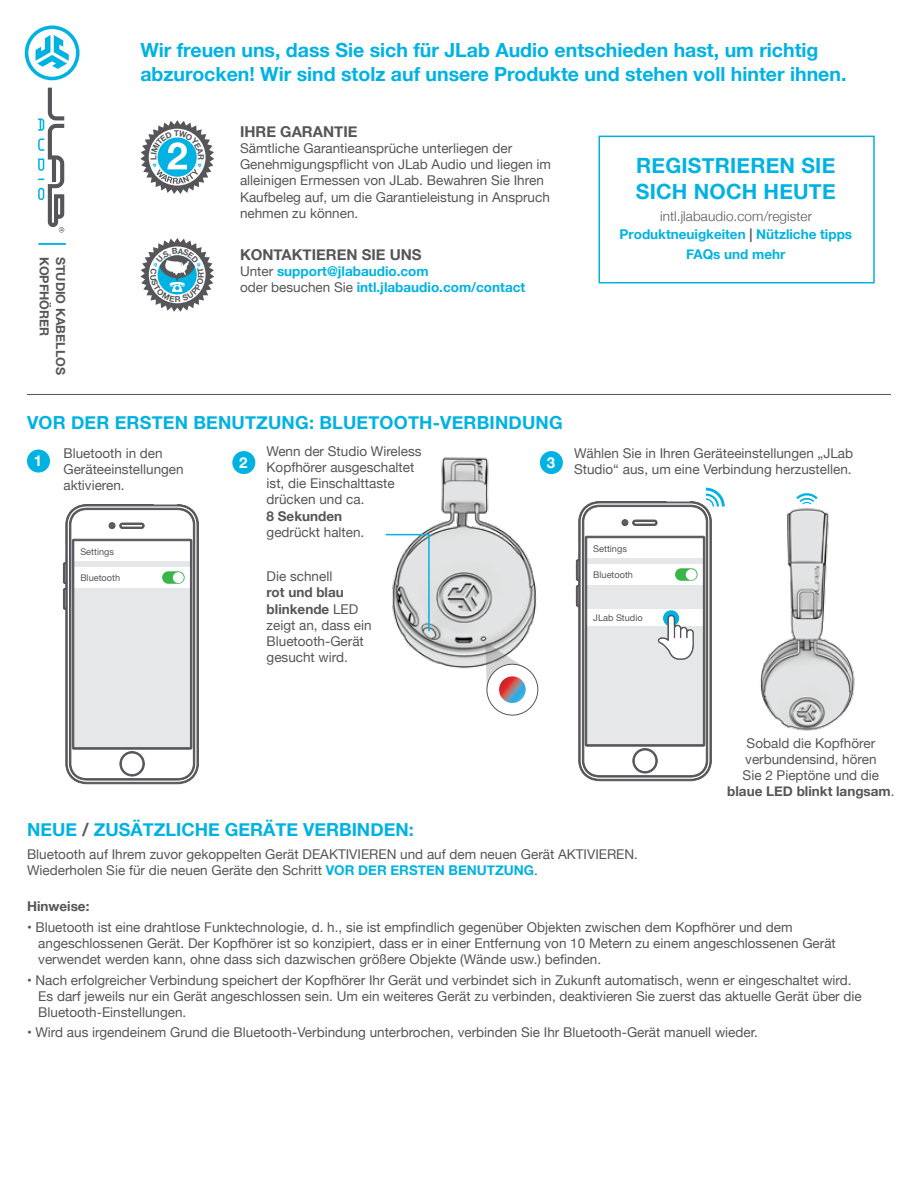
<style>
.page{position:relative;width:918px;height:1188px;background:#fff}
.page>*{position:absolute;margin:0;border:0;box-sizing:border-box;transform-origin:0 0}
.t1{font:700 21px/25.2px "Helvetica Neue";letter-spacing:.01em;color:#00b2e2}
.t2{font:700 19.5px/24px "Helvetica Neue";color:#00b2e2}
.t3{font:700 18px "Helvetica Neue";letter-spacing:.01em;color:#00b2e2}
.t4{font:700 15px "Helvetica Neue";color:#56565a}
.t5{font:700 15px "Helvetica Neue";color:#fff}
.t6{font:13.5px/16.2px "Helvetica Neue";color:#56565a}
.t7{font:700 13.5px/16.2px "Helvetica Neue";color:#00b2e2}
.t8{font:700 13.5px "Helvetica Neue";color:#56565a}
.t9{font:700 12.45px/16.2px "Helvetica Neue";color:#56565a}
.t10{font:9.15px "Helvetica Neue";color:#56565a}
.s1{font-weight:400;color:#56565a}
.s2{font-weight:300;color:#56565a}
.s3{color:#56565a}
.s4{font-weight:700}
.s5{font-weight:700;color:#00b2e2}
</style>
<div class="page">
<hr style="left:38px;top:243px;width:28px;height:2px;background:#00b2e2">
<svg style="left:25px;top:26px;width:55px;height:54px"></svg>
<svg style="left:38px;top:88px;width:26px;height:145px"></svg>
<hr style="left:27px;top:394px;width:864px;height:1px;background:#56565a">
<svg style="left:578px;top:487px;width:146px;height:294px"></svg>
<div style="left:232px;top:451px;width:23px;height:23px;background:#00b2e2;border-radius:50%"></div>
<svg style="left:63px;top:504px;width:136px;height:280px"></svg>
<svg style="left:162px;top:571px;width:23px;height:13px"></svg>
<div style="left:173px;top:572px;width:11px;height:11px;background:#fff;border-radius:50%"></div>
<div style="left:27px;top:450px;width:23px;height:23px;background:#00b2e2;border-radius:50%"></div>
<img style="left:400px;top:451px;width:197px;height:243px">
<svg style="left:485px;top:642px;width:54px;height:74px"></svg>
<svg style="left:385px;top:533px;width:45px;height:99px"></svg>
<img style="left:686px;top:502px;width:169px;height:246px">
<svg style="left:794px;top:493px;width:26px;height:13px"></svg>
<div style="left:598px;top:136px;width:277px;height:147px;border:2px solid #00b2e2"></div>
<svg style="left:140px;top:120px;width:74px;height:74px"></svg>
<svg style="left:140px;top:238px;width:74px;height:74px"></svg>
<p class="t9" style="left:68px;top:257px;width:120px;rotate:90deg">STUDIO KABELLOS<br>KOPFHÖRER</p>
<h2 class="t2" style="left:140px;top:38px;width:708px">Wir freuen uns, dass Sie sich für JLab Audio entschieden hast, um richtig abzurocken! Wir sind stolz auf unsere Produkte und stehen voll hinter ihnen.</h2>
<p class="t4" style="left:240px;top:120px;width:119px">IHRE GARANTIE</p>
<p class="t6" style="left:240px;top:141px;width:313px">Sämtliche Garantieansprüche unterliegen der Genehmigungspflicht von JLab Audio und liegen im alleinigen Ermessen von JLab. Bewahren Sie Ihren Kaufbeleg auf, um die Garantieleistung in Anspruch nehmen zu können.</p>
<p class="t4" style="left:240px;top:243px;width:183px">KONTAKTIEREN SIE UNS</p>
<p class="t7" style="left:240px;top:263px;width:287px"><span class="s1">Unter</span> support@jlabaudio.com<br><span class="s1">oder besuchen Sie</span> intl.jlabaudio.com/contact</p>
<h1 class="t1" style="left:636px;top:154px;width:201px">REGISTRIEREN SIE<br>SICH NOCH HEUTE</h1>
<p class="t7" style="left:620px;top:208px;width:234px;line-height:18px;text-align:center"><span class="s2">intl.jlabaudio.com/register<br></span>Produktneuigkeiten <span class="s3">|</span> Nützliche tipps</p>
<p class="t7" style="left:686px;top:247px;width:101px">FAQs und mehr</p>
<h3 class="t3" style="left:27px;top:408px;width:537px">VOR DER ERSTEN BENUTZUNG: BLUETOOTH-VERBINDUNG</h3>
<p class="t6" style="left:267px;top:444px;width:157px">Wenn der Studio Wireless<br>Kopfhörer ausgeschaltet ist, die Einschalttaste drücken und ca.</p>
<p class="t8" style="left:267px;top:505px;width:77px">8 Sekunden</p>
<p class="t6" style="left:267px;top:525px;width:99px">gedrückt halten.</p>
<p class="t6" style="left:267px;top:569px;width:67px">Die schnell</p>
<p class="t6" style="left:267px;top:585px;width:107px"><span class="s4">rot und blau blinkende</span> LED zeigt an, dass ein<br>Bluetooth-Gerät gesucht wird.</p>
<p class="t5" style="left:34px;top:449px;width:10px">1</p>
<p class="t6" style="left:63px;top:445px;width:122px">Bluetooth in den<br>Geräteeinstellungen aktivieren.</p>
<p class="t6" style="left:574px;top:445px;width:281px">Wählen Sie in Ihren Geräteeinstellungen „JLab<br>Studio“ aus, um eine Verbindung herzustellen.</p>
<p class="t5" style="left:239px;top:451px;width:10px">2</p>
<p class="t5" style="left:547px;top:451px;width:10px">3</p>
<p class="t10" style="left:593px;top:542px;width:35px">Settings</p>
<p class="t10" style="left:80px;top:545px;width:35px">Settings</p>
<p class="t10" style="left:593px;top:568px;width:41px">Bluetooth</p>
<p class="t10" style="left:593px;top:611px;width:51px">JLab Studio</p>
<p class="t10" style="left:80px;top:571px;width:41px">Bluetooth</p>
<h3 class="t3" style="left:27px;top:816px;width:388px">NEUE <span class="s3">/</span> ZUSÄTZLICHE GERÄTE VERBINDEN:</h3>
<p class="t6" style="left:27px;top:846px;width:613px">Bluetooth auf Ihrem zuvor gekoppelten Gerät DEAKTIVIEREN und auf dem neuen Gerät AKTIVIEREN.<br>Wiederholen Sie für die neuen Geräte den Schritt <span class="s5">VOR DER ERSTEN BENUTZUNG</span>.</p>
<p class="t6" style="left:727px;top:735px;width:169px;text-align:center">Sobald die Kopfhörer verbundensind, hören<br>Sie 2 Pieptöne und die <span class="s4">blaue LED blinkt langsam</span>.</p>
<p class="t8" style="left:27px;top:896px;width:64px">Hinweise:</p>
<p class="t6" style="left:38px;top:920px;width:799px;text-indent:-11px">• Bluetooth ist eine drahtlose Funktechnologie, d. h., sie ist empfindlich gegenüber Objekten zwischen dem Kopfhörer und dem angeschlossenen Gerät. Der Kopfhörer ist so konzipiert, dass er in einer Entfernung von 10 Metern zu einem angeschlossenen Gerät verwendet werden kann, ohne dass sich dazwischen größere Objekte (Wände usw.) befinden.</p>
<p class="t6" style="left:38px;top:973px;width:825px;text-indent:-11px">• Nach erfolgreicher Verbindung speichert der Kopfhörer Ihr Gerät und verbindet sich in Zukunft automatisch, wenn er eingeschaltet wird.<br>Es darf jeweils nur ein Gerät angeschlossen sein. Um ein weiteres Gerät zu verbinden, deaktivieren Sie zuerst das aktuelle Gerät über die<br>Bluetooth-Einstellungen.</p>
<p class="t6" style="left:27px;top:1025px;width:732px">• Wird aus irgendeinem Grund die Bluetooth-Verbindung unterbrochen, verbinden Sie Ihr Bluetooth-Gerät manuell wieder.</p>
</div>
